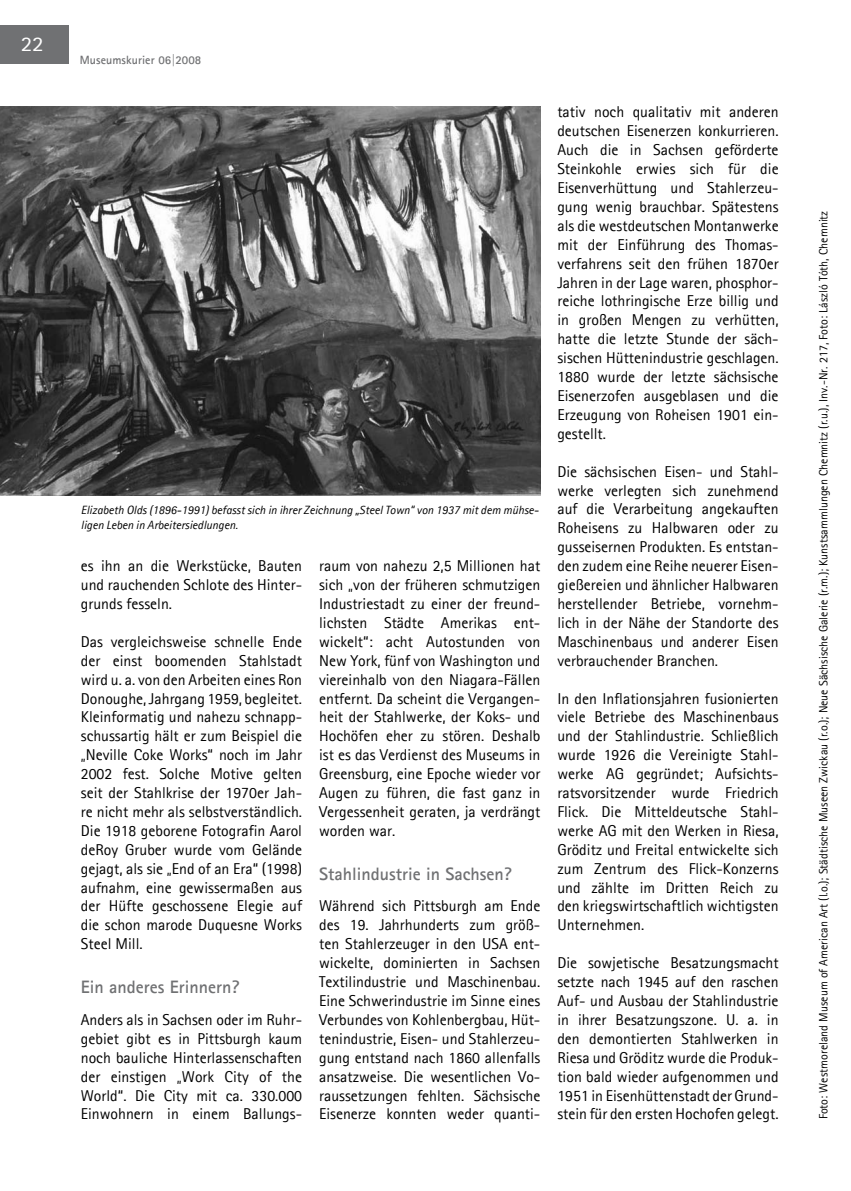
<style>
.page{position:relative;width:851px;height:1191px;background:#fff}
.page>*{position:absolute;margin:0;border:0;box-sizing:border-box;transform-origin:0 0}
.t1{font:21px "Agfa Rotis Sans Serif";color:#fff;scale:1.1 1}
.t2{font:700 18px "Agfa Rotis Sans Serif";color:#707173}
.t3{font:15.75px/18.9px "Agfa Rotis Sans Serif";color:#000;text-align:justify}
.t4{font:12px "Agfa Rotis Sans Serif";color:#000}
.t5{font:italic 12px/14.4px "Agfa Rotis Sans Serif";color:#000}
.t6{font:700 12px "Agfa Rotis Sans Serif";letter-spacing:.005em;color:#707173}
</style>
<div class="page">
<div style="left:0;top:26px;width:68px;height:38px;background:#707173"></div>
<img style="left:0;top:106px;width:540px;height:389px">
<h1 class="t1" style="left:21px;top:31px;width:22px">22</h1>
<p class="t6" style="left:80px;top:52px;width:123px">Museumskurier 06|2008</p>
<p class="t5" style="left:81px;top:503px;width:459px">Elizabeth Olds (1896-1991) befasst sich in ihrer Zeichnung „Steel Town“ von 1937 mit dem mühse&shy;ligen Leben in Arbeitersiedlungen.</p>
<p class="t3" style="left:81px;top:556px;width:223px">es ihn an die Werkstücke, Bauten und rauchenden Schlote des Hinter&shy;grunds fesseln.</p>
<p class="t3" style="left:81px;top:632px;width:223px">Das vergleichsweise schnelle Ende der einst boomenden Stahlstadt wird u. a. von den Arbeiten eines Ron Donoughe, Jahrgang 1959, begleitet.<br>Kleinformatig und nahezu schnapp&shy;schussartig hält er zum Beispiel die „Neville Coke Works“ noch im Jahr 2002 fest. Solche Motive gelten seit der Stahlkrise der 1970er Jah&shy;re nicht mehr als selbstverständlich.<br>Die 1918 geborene Fotografin Aarol deRoy Gruber wurde vom Gelände gejagt, als sie „End of an Era“ (1998) aufnahm, eine gewissermaßen aus der Hüfte geschossene Elegie auf die schon marode Duquesne Works Steel Mill.</p>
<p class="t2" style="left:81px;top:976px;width:160px">Ein anderes Erinnern?</p>
<p class="t3" style="left:81px;top:1010px;width:223px">Anders als in Sachsen oder im Ruhr&shy;gebiet gibt es in Pittsburgh kaum noch bauliche Hinterlassenschaften der einstigen „Work City of the World“. Die City mit ca. 330.000<br>Einwohnern in einem Ballungs-</p>
<p class="t3" style="left:319px;top:556px;width:223px">raum von nahezu 2,5 Millionen hat sich „von der früheren schmutzigen Industriestadt zu einer der freund&shy;lichsten Städte Amerikas ent&shy;wickelt“: acht Autostunden von New York, fünf von Washington und viereinhalb von den Niagara-Fällen entfernt. Da scheint die Vergangen&shy;heit der Stahlwerke, der Koks- und Hochöfen eher zu stören. Deshalb ist es das Verdienst des Museums in Greensburg, eine Epoche wieder vor Augen zu führen, die fast ganz in Vergessenheit geraten, ja verdrängt worden war.</p>
<p class="t2" style="left:319px;top:862px;width:194px">Stahlindustrie in Sachsen?</p>
<p class="t3" style="left:319px;top:896px;width:223px">Während sich Pittsburgh am Ende des 19. Jahrhunderts zum größ&shy;ten Stahlerzeuger in den USA ent&shy;wickelte, dominierten in Sachsen Textilindustrie und Maschinenbau.<br>Eine Schwerindustrie im Sinne eines Verbundes von Kohlenbergbau, Hüt&shy;tenindustrie, Eisen- und Stahlerzeu&shy;gung entstand nach 1860 allenfalls ansatzweise. Die wesentlichen Vo&shy;raussetzungen fehlten. Sächsische Eisenerze konnten weder quanti-</p>
<p class="t3" style="left:557px;top:102px;width:223px">tativ noch qualitativ mit anderen deutschen Eisenerzen konkurrieren.<br>Auch die in Sachsen geförderte Steinkohle erwies sich für die Eisenverhüttung und Stahlerzeu&shy;gung wenig brauchbar. Spätestens als die westdeutschen Montanwerke mit der Einführung des Thomas&shy;verfahrens seit den frühen 1870er Jahren in der Lage waren, phosphor&shy;reiche lothringische Erze billig und in großen Mengen zu verhütten, hatte die letzte Stunde der säch&shy;sischen Hüttenindustrie geschlagen.<br>1880 wurde der letzte sächsische Eisenerzofen ausgeblasen und die Erzeugung von Roheisen 1901 ein&shy;gestellt.</p>
<p class="t3" style="left:557px;top:461px;width:223px">Die sächsischen Eisen- und Stahl&shy;werke verlegten sich zunehmend auf die Verarbeitung angekauften Roheisens zu Halbwaren oder zu gusseisernen Produkten. Es entstan&shy;den zudem eine Reihe neuerer Eisen&shy;gießereien und ähnlicher Halbwaren herstellender Betriebe, vornehm&shy;lich in der Nähe der Standorte des Maschinenbaus und anderer Eisen verbrauchender Branchen.</p>
<p class="t3" style="left:557px;top:688px;width:223px">In den Inflationsjahren fusionierten viele Betriebe des Maschinenbaus und der Stahlindustrie. Schließlich wurde 1926 die Vereinigte Stahl&shy;werke AG gegründet; Aufsichts&shy;ratsvorsitzender wurde Friedrich Flick. Die Mitteldeutsche Stahl&shy;werke AG mit den Werken in Riesa, Gröditz und Freital entwickelte sich zum Zentrum des Flick-Konzerns und zählte im Dritten Reich zu den kriegswirtschaftlich wichtigsten Unternehmen.</p>
<p class="t3" style="left:557px;top:953px;width:223px">Die sowjetische Besatzungsmacht setzte nach 1945 auf den raschen Auf- und Ausbau der Stahlindustrie in ihrer Besatzungszone. U. a. in den demontierten Stahlwerken in Riesa und Gröditz wurde die Produk&shy;tion bald wieder aufgenommen und 1951 in Eisenhüttenstadt der Grund&shy;stein für den ersten Hochofen gelegt.</p>
<p class="t4" style="left:816px;top:1119px;width:910px;rotate:-90deg">Foto: Westmoreland Museum of American Art (l.o.); Städtische Museen Zwickau (r.o.); Neue Sächsische Galerie (r.m.); Kunstsammlungen Chemnitz (r.u.), Inv.-Nr. 217, Foto: László Tóth, Chemnitz</p>
</div>
